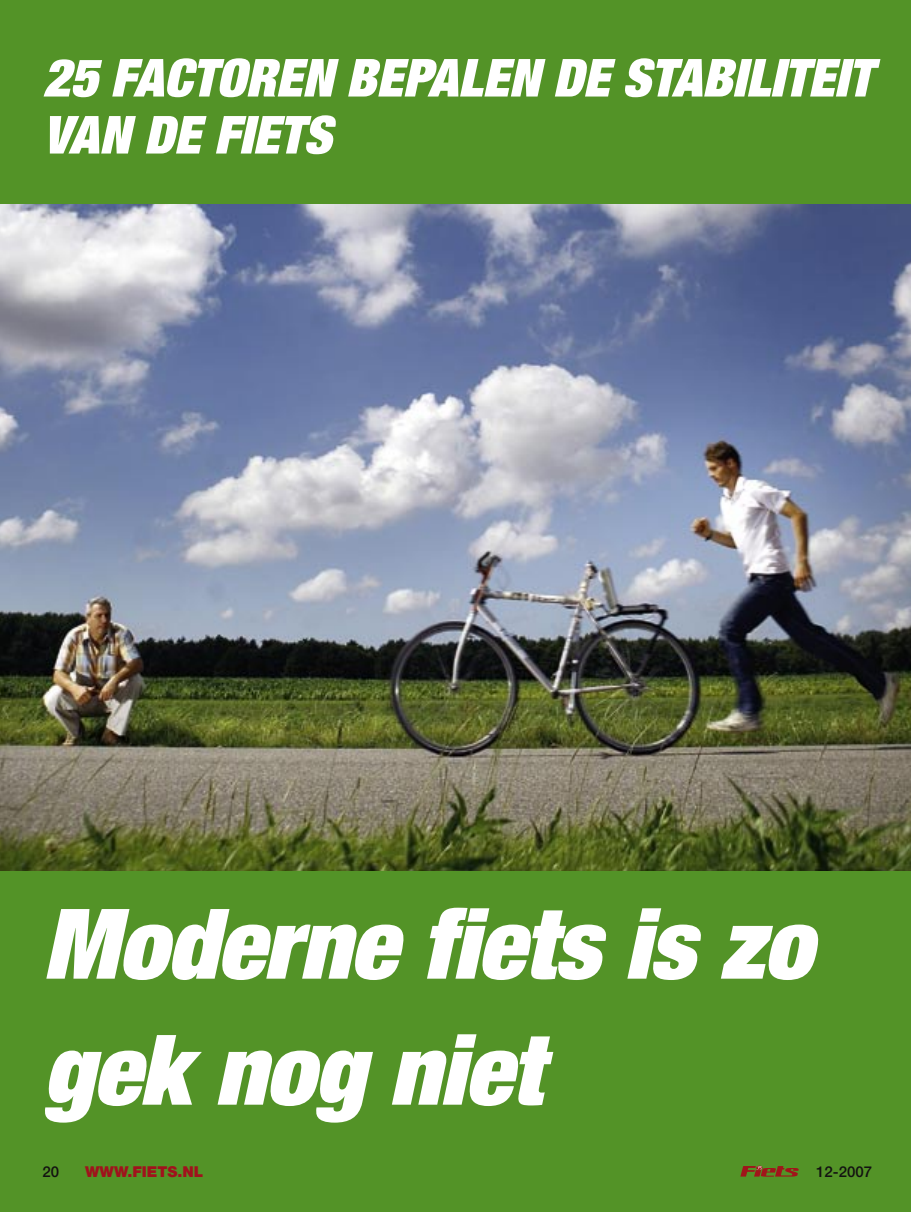
<style>
.page{position:relative;width:911px;height:1212px;background:#fff}
.page>*{position:absolute;margin:0;border:0;box-sizing:border-box;transform-origin:0 0}
._02_Kop{font:italic 900 condensed 97.5px/126px "Helvetica Neue LT Std";letter-spacing:-.005em;color:#fff}
._01_Bovenkop{font:italic 900 condensed 52.5px/57px "Helvetica Neue LT Std";color:#fff}
.t1{font:900 15px "Helvetica Neue LT Std";color:#a0121c}
._22_Paginacijfer{font:500 15px "Helvetica Neue LT Std";color:#131211}
</style>
<div class="page">
<div style="left:0;top:0;width:910px;height:1212px;background:#539327"></div>
<img style="left:0;top:205px;width:910px;height:666px">
<svg style="left:740px;top:1165px;width:58px;height:12px"></svg>
<p class="_01_Bovenkop" style="left:43px;top:49px;width:831px">25 FACTOREN BEPALEN DE STABILITEIT<br>VAN DE FIETS</p>
<p class="_02_Kop" style="left:43px;top:880px;width:771px">Moderne fiets is zo gek nog niet</p>
<p class="_22_Paginacijfer" style="left:43px;top:1162px;width:18px">20</p>
<p class="t1" style="left:85px;top:1162px;width:120px">WWW.FIETS.NL</p>
<p class="_22_Paginacijfer" style="left:816px;top:1162px;width:57px">12-2007</p>
</div>
